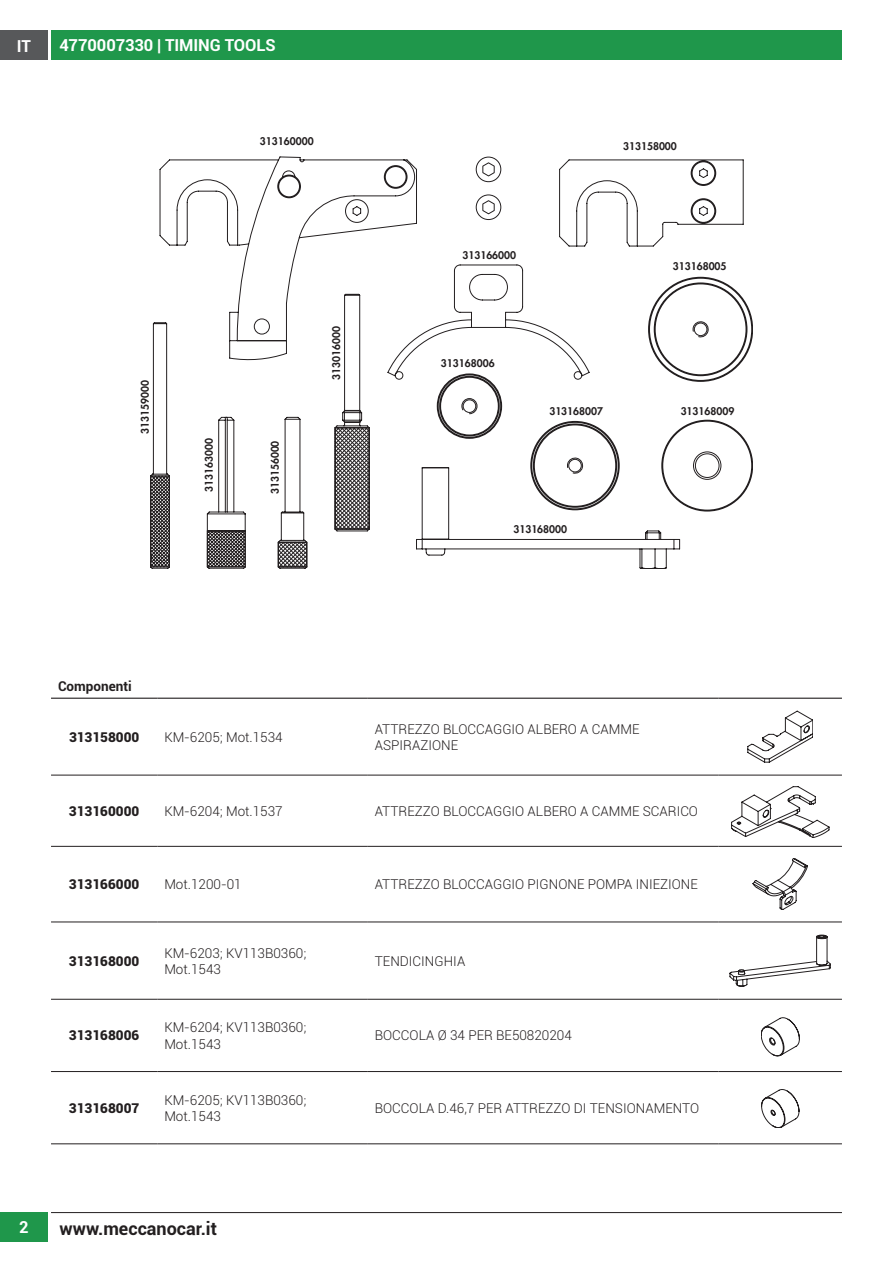
<style>
.page{position:relative;width:893px;height:1263px;background:#fff}
.page>*{position:absolute;margin:0;border:0;box-sizing:border-box;transform-origin:0 0}
.t1{font:700 18px "Roboto";color:#231f20}
.t2{font:700 16.5px "Roboto";letter-spacing:-.005em;color:#fff}
.t3{font:300 13.5px/16.2px "Roboto";color:#231f20}
.t4{font:900 13.5px "Roboto";color:#231f20}
.t5{font:700 13.5px "Roboto";color:#231f20}
.t6{font:800 10.35px "Futura Std";color:#231f20}
</style>
<div class="page">
<div style="left:51px;top:30px;width:791px;height:30px;background:#1f974b"></div>
<div style="left:0;top:30px;width:48px;height:30px;background:#57585a"></div>
<hr style="left:51px;top:1212px;width:791px;height:1px;background:#231f20">
<div style="left:0;top:1212px;width:48px;height:30px;background:#1f974b"></div>
<hr style="left:51px;top:775px;width:106px;height:1px;background:#231f20">
<hr style="left:157px;top:775px;width:211px;height:1px;background:#231f20">
<hr style="left:368px;top:775px;width:351px;height:1px;background:#231f20">
<hr style="left:719px;top:775px;width:123px;height:1px;background:#231f20">
<hr style="left:51px;top:846px;width:106px;height:1px;background:#231f20">
<hr style="left:157px;top:846px;width:211px;height:1px;background:#231f20">
<hr style="left:368px;top:846px;width:351px;height:1px;background:#231f20">
<hr style="left:719px;top:846px;width:123px;height:1px;background:#231f20">
<hr style="left:51px;top:922px;width:106px;height:1px;background:#231f20">
<hr style="left:157px;top:922px;width:211px;height:1px;background:#231f20">
<hr style="left:157px;top:999px;width:211px;height:1px;background:#231f20">
<hr style="left:157px;top:1071px;width:211px;height:1px;background:#231f20">
<hr style="left:157px;top:1143px;width:211px;height:1px;background:#231f20">
<hr style="left:368px;top:922px;width:351px;height:1px;background:#231f20">
<hr style="left:719px;top:922px;width:123px;height:1px;background:#231f20">
<hr style="left:51px;top:999px;width:106px;height:1px;background:#231f20">
<hr style="left:368px;top:999px;width:351px;height:1px;background:#231f20">
<hr style="left:719px;top:999px;width:123px;height:1px;background:#231f20">
<hr style="left:51px;top:1071px;width:106px;height:1px;background:#231f20">
<hr style="left:368px;top:1071px;width:351px;height:1px;background:#231f20">
<hr style="left:719px;top:1071px;width:123px;height:1px;background:#231f20">
<hr style="left:51px;top:1143px;width:106px;height:1px;background:#231f20">
<hr style="left:368px;top:1143px;width:351px;height:1px;background:#231f20">
<hr style="left:719px;top:1143px;width:123px;height:1px;background:#231f20">
<hr style="left:51px;top:698px;width:106px;height:1px;background:#231f20">
<hr style="left:157px;top:698px;width:211px;height:1px;background:#231f20">
<hr style="left:368px;top:698px;width:351px;height:1px;background:#231f20">
<hr style="left:719px;top:698px;width:123px;height:1px;background:#231f20">
<svg style="left:748px;top:711px;width:65px;height:51px"></svg>
<svg style="left:731px;top:786px;width:98px;height:52px"></svg>
<svg style="left:753px;top:858px;width:55px;height:52px"></svg>
<svg style="left:730px;top:935px;width:101px;height:51px"></svg>
<svg style="left:761px;top:1017px;width:38px;height:39px"></svg>
<svg style="left:761px;top:1089px;width:38px;height:39px"></svg>
<svg style="left:150px;top:156px;width:594px;height:413px"></svg>
<svg style="left:150px;top:475px;width:20px;height:92px;background:#585556"></svg>
<svg style="left:207px;top:157px;width:294px;height:137px"></svg>
<svg style="left:207px;top:294px;width:71px;height:275px"></svg>
<svg style="left:278px;top:277px;width:475px;height:292px"></svg>
<p class="t2" style="left:17px;top:34px;width:16px">IT</p>
<p class="t2" style="left:60px;top:33px;width:218px">4770007330 | TIMING TOOLS</p>
<p class="t6" style="left:260px;top:134px;width:55px">313160000</p>
<p class="t6" style="left:138px;top:434px;width:55px;rotate:-90deg">313159000</p>
<p class="t6" style="left:202px;top:492px;width:55px;rotate:-90deg">313163000</p>
<p class="t6" style="left:269px;top:494px;width:55px;rotate:-90deg">313156000</p>
<p class="t6" style="left:330px;top:380px;width:55px;rotate:-90deg">313016000</p>
<p class="t6" style="left:623px;top:140px;width:55px">313158000</p>
<p class="t6" style="left:462px;top:249px;width:55px">313166000</p>
<p class="t6" style="left:673px;top:260px;width:55px">313168005</p>
<p class="t6" style="left:441px;top:356px;width:55px">313168006</p>
<p class="t6" style="left:549px;top:404px;width:55px">313168007</p>
<p class="t6" style="left:681px;top:404px;width:55px">313168009</p>
<p class="t6" style="left:513px;top:523px;width:55px">313168000</p>
<p class="t5" style="left:58px;top:677px;width:75px">Componenti</p>
<p class="t4" style="left:69px;top:727px;width:72px">313158000</p>
<p class="t3" style="left:164px;top:728px;width:120px">KM-6205; Mot.1534</p>
<p class="t3" style="left:375px;top:720px;width:266px">ATTREZZO BLOCCAGGIO ALBERO A CAMME<br>ASPIRAZIONE</p>
<p class="t4" style="left:69px;top:801px;width:72px">313160000</p>
<p class="t3" style="left:164px;top:802px;width:120px">KM-6204; Mot.1537</p>
<p class="t3" style="left:375px;top:802px;width:325px">ATTREZZO BLOCCAGGIO ALBERO A CAMME SCARICO</p>
<p class="t4" style="left:69px;top:875px;width:72px">313166000</p>
<p class="t3" style="left:164px;top:876px;width:79px">Mot.1200-01</p>
<p class="t3" style="left:375px;top:876px;width:325px">ATTREZZO BLOCCAGGIO PIGNONE POMPA INIEZIONE</p>
<p class="t4" style="left:69px;top:951px;width:72px">313168000</p>
<p class="t3" style="left:164px;top:944px;width:143px">KM-6203; KV113B0360;<br>Mot.1543</p>
<p class="t3" style="left:375px;top:952px;width:92px">TENDICINGHIA</p>
<p class="t4" style="left:69px;top:1026px;width:72px">313168006</p>
<p class="t3" style="left:164px;top:1019px;width:143px">KM-6204; KV113B0360;<br>Mot.1543</p>
<p class="t3" style="left:375px;top:1027px;width:198px">BOCCOLA Ø 34 PER BE50820204</p>
<p class="t4" style="left:69px;top:1098px;width:72px">313168007</p>
<p class="t3" style="left:164px;top:1091px;width:143px">KM-6205; KV113B0360;<br>Mot.1543</p>
<p class="t3" style="left:375px;top:1099px;width:326px">BOCCOLA D.46,7 PER ATTREZZO DI TENSIONAMENTO</p>
<p class="t2" style="left:19px;top:1215px;width:11px">2</p>
<h1 class="t1" style="left:60px;top:1216px;width:159px">www.meccanocar.it</h1>
</div>
